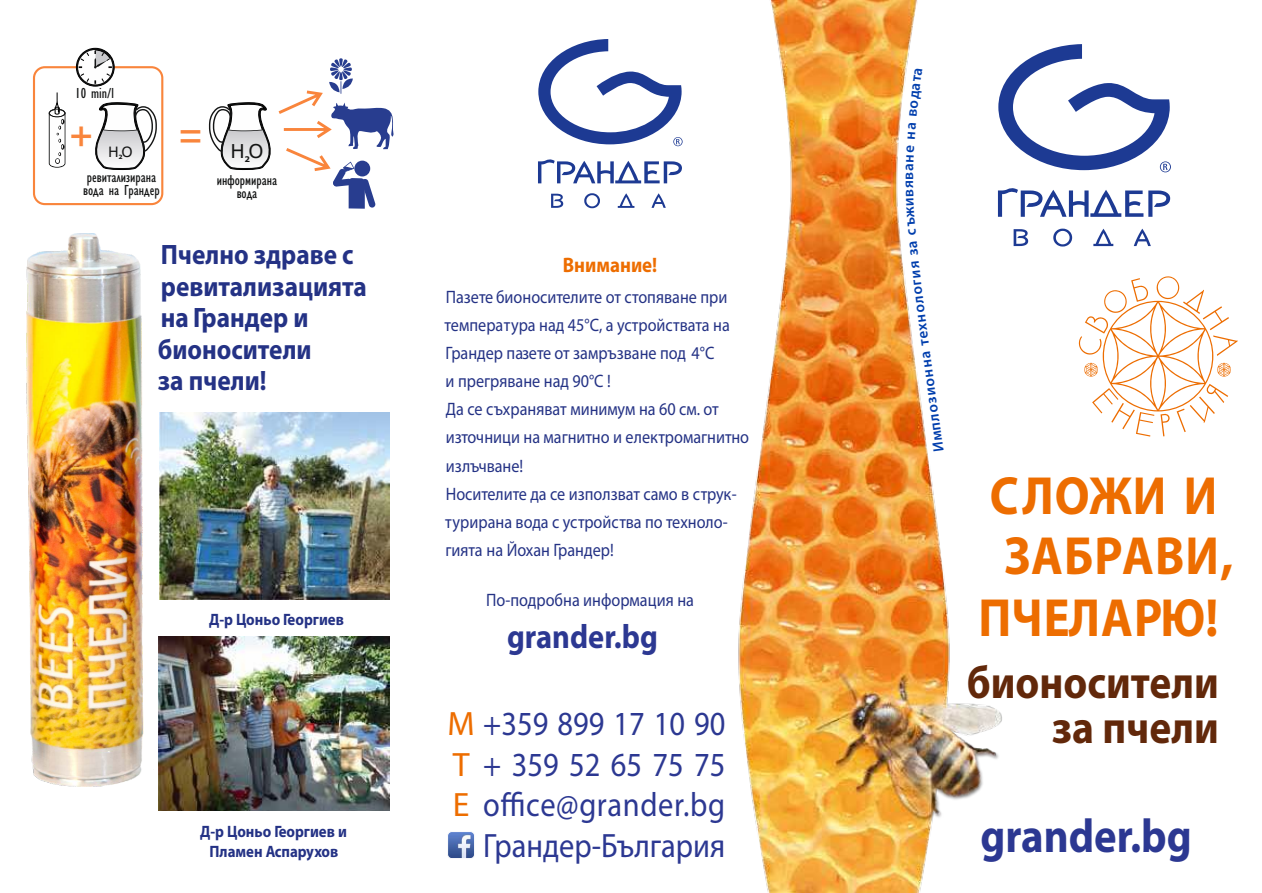
<style>
.page{position:relative;width:1262px;height:893px;background:#fff}
.page>*{position:absolute;margin:0;border:0;box-sizing:border-box;transform-origin:0 0}
.t1{font:700 54px/61.2px "Myriad Pro";letter-spacing:.02em;color:#ed6d00;text-align:center;scale:.9 1}
.t2{font:700 47.4px "Myriad Pro";color:#2c3892;scale:.9 1}
.t3{font:700 46.05px/45.8px "Myriad Pro";color:#62280a;text-align:right;scale:.9 1}
.t4{font:41.55px "Arial";color:#f9853c}
.t5{font:33.9px/40.7px "Myriad Pro";color:#2c3892;text-align:right;scale:.9 1}
.t6{font:700 33.9px "Myriad Pro";color:#2c3892;scale:.9 1}
.t7{font:700 28.2px/31.3px "Myriad Pro";color:#243285;scale:.9 1}
.t8{font:700 21px "Myriad Pro";color:#ed6d00;scale:.9 1}
.t9{font:19.2px "Verdana";color:#141515}
.t10{font:18px/28.2px "Myriad Pro";color:#243285;scale:.9 1}
.t11{font:700 16.5px/19.8px "Myriad Pro";color:#243285;text-align:center;scale:.9 1}
.t12{font:15px/12.6px "Gill Sans Cond C";color:#141515}
.t13{font:600 15px "Myriad Pro";color:#003ead}
.t14{font:14.25px "Verdana";color:#141515}
.t15{font:700 7.8px "Verdana";color:#141515}
.t16{font:700 5.85px "Verdana";color:#141515}
.s1{color:#ed6d00}
</style>
<div class="page">
<img style="left:666px;top:0;width:354px;height:892px">
<img style="left:159px;top:412px;width:230px;height:187px">
<img style="left:159px;top:636px;width:231px;height:174px">
<svg style="left:1078px;top:276px;width:159px;height:160px"></svg>
<svg style="left:538px;top:39px;width:144px;height:107px"></svg>
<svg style="left:538px;top:159px;width:144px;height:24px"></svg>
<svg style="left:551px;top:193px;width:115px;height:15px"></svg>
<svg style="left:998px;top:44px;width:172px;height:128px"></svg>
<svg style="left:998px;top:188px;width:172px;height:29px"></svg>
<svg style="left:1013px;top:228px;width:137px;height:18px"></svg>
<img style="left:26px;top:234px;width:118px;height:552px">
<svg style="left:209px;top:102px;width:62px;height:68px"></svg>
<svg style="left:95px;top:102px;width:62px;height:68px"></svg>
<svg style="left:49px;top:92px;width:16px;height:76px"></svg>
<div style="left:33px;top:66px;width:130px;height:139px;border:2px solid #f9853c;border-radius:11px"></div>
<svg style="left:76px;top:47px;width:39px;height:40px"></svg>
<svg style="left:278px;top:58px;width:116px;height:151px"></svg>
<img style="left:447px;top:831px;width:27px;height:27px;border-radius:4px">
<div style="left:447px;top:831px;width:28px;height:28px;border:1px solid #fefefe;border-radius:4px"></div>
<svg style="left:909px;top:241px;width:10px;height:28px"></svg>
<svg style="left:905px;top:189px;width:11px;height:46px"></svg>
<svg style="left:905px;top:146px;width:9px;height:32px"></svg>
<svg style="left:907px;top:123px;width:9px;height:16px"></svg>
<svg style="left:909px;top:68px;width:13px;height:48px"></svg>
<p class="t12" style="left:75px;top:88px;width:40px">10 min/l</p>
<h3 class="t4" style="left:69px;top:121px;width:26px">+</h3>
<p class="t14" style="left:108px;top:146px;width:26px">НО</p>
<p class="t16" style="left:119px;top:155px;width:6px">2</p>
<h3 class="t4" style="left:178px;top:121px;width:68px">= <sub>Н</sub></h3>
<p class="t9" style="left:248px;top:143px;width:17px">О</p>
<p class="t15" style="left:244px;top:156px;width:7px">2</p>
<p class="t12" style="left:83px;top:172px;width:78px">ревитализирана вода на Грандер</p>
<p class="t12" style="left:217px;top:175px;width:62px;text-align:center">информирана вода</p>
<h3 class="t7" style="left:158px;top:242px;width:234px">Пчелно здраве с ревитализацията на Грандер и бионосители<br>за пчели!</h3>
<p class="t11" style="left:209px;top:610px;width:151px">Д-р Цоньо Георгиев</p>
<p class="t11" style="left:200px;top:823px;width:164px">Д-р Цоньо Георгиев и<br>Пламен Аспарухов</p>
<p class="t8" style="left:563px;top:256px;width:106px">Внимание!</p>
<p class="t10" style="left:444px;top:284px;width:340px">Пазете бионосителите от стопяване при температура над 45°С, а устройствата на<br>Грандер пазете от замръзване под 4°С<br>и прегряване над 90°С !<br>Да се съхраняват минимум на 60 см. от източници на магнитно и електромагнитно излъчване!<br>Носителите да се използват само в струк&shy;турирана вода с устройства по техноло&shy;гията на Йохан Грандер!</p>
<p class="t10" style="left:486px;top:587px;width:232px">По-подробна информация на</p>
<h3 class="t6" style="left:507px;top:622px;width:169px">grander.bg</h3>
<h3 class="t5" style="left:447px;top:706px;width:310px"><span class="s1">М</span> +359 899 17 10 90<br><span class="s1">Т</span> + 359 52 65 75 75<br><span class="s1">Е</span> office@grander.bg<br>Грандер-България</h3>
<p class="t13" style="left:902px;top:188px;width:9px;rotate:-90deg">я</p>
<p class="t13" style="left:917px;top:339px;width:71px;rotate:-97deg">ехнологи</p>
<p class="t13" style="left:932px;top:453px;width:115px;rotate:-98deg">Имплозионна т</p>
<h1 class="t1" style="left:978px;top:469px;width:285px">СЛОЖИ И<br>ЗАБРАВИ,<br>ПЧЕЛАРЮ!</h1>
<h3 class="t3" style="left:966px;top:663px;width:282px">бионосители за пчели</h3>
<h2 class="t2" style="left:980px;top:816px;width:236px">grander.bg</h2>
</div>
